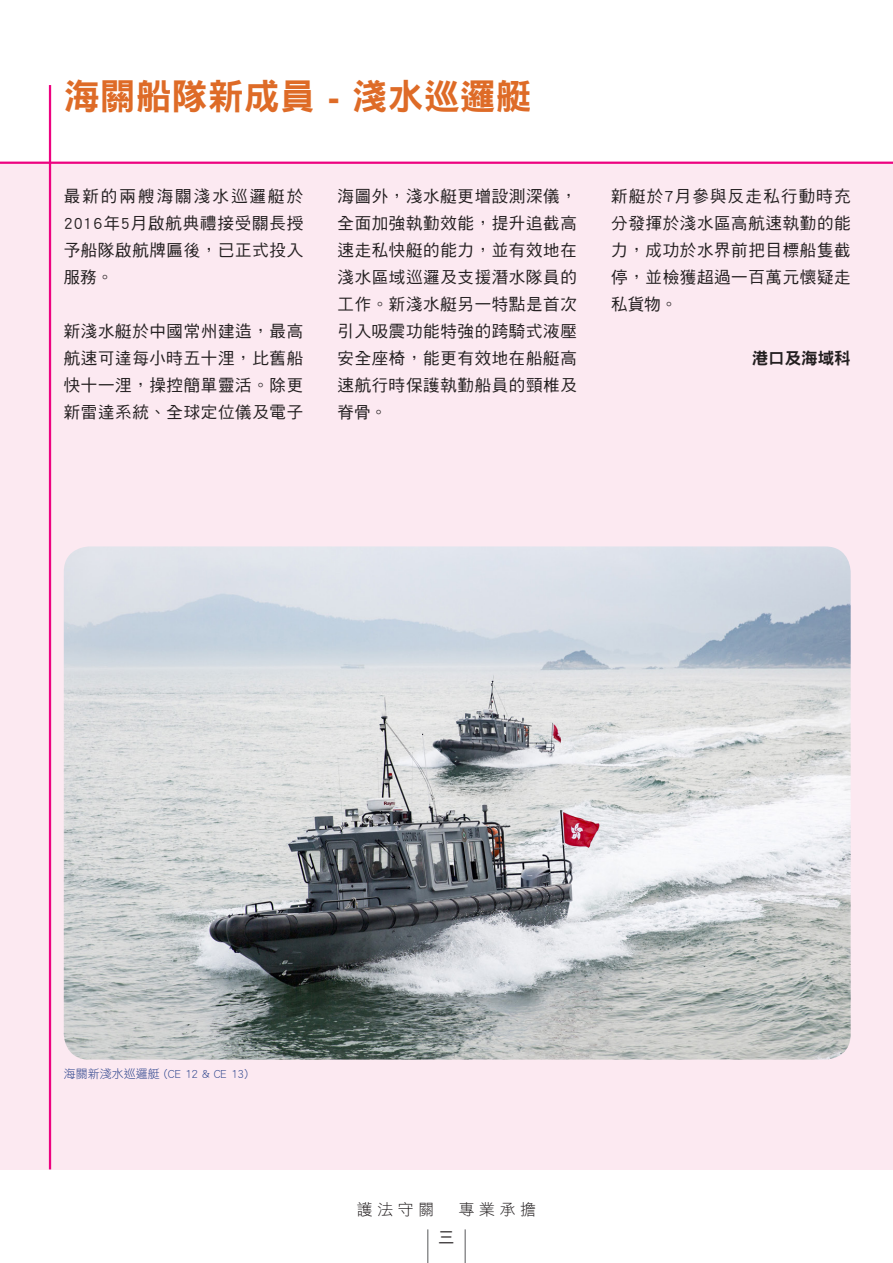
<style>
.page{position:relative;width:893px;height:1263px;background:#fff}
.page>*{position:absolute;margin:0;border:0;box-sizing:border-box;transform-origin:0 0}
.t1{font:36px "DF Hei Std W9";color:#de6b27}
.t2{font:16.5px/27px "DF Hei Std W5";letter-spacing:.04em;color:#231f20;text-align:justify}
.t3{font:16.5px "DF Hei Std W9";color:#231f20}
.t4{font:15.75px "DF Hei Std W3";letter-spacing:.3em;color:#231f20}
.t5{font:15.75px "DF Hei Std W5";color:#231f20}
.t6{font:12px "DF Hei Std W3";color:#263f8a}
</style>
<div class="page">
<hr style="left:427px;top:1229px;width:1px;height:34px;background:#57585a">
<hr style="left:465px;top:1229px;width:1px;height:34px;background:#57585a">
<div style="left:0;top:162px;width:893px;height:1007px;background:#fce9f1"></div>
<hr style="left:49px;top:85px;width:2px;height:1084px;background:#ed0280">
<hr style="left:0;top:162px;width:893px;height:2px;background:#ed0280">
<img style="left:64px;top:546px;width:787px;height:513px">
<p class="t1" style="left:64px;top:76px;width:469px">海關船隊新成員 - 淺水巡邏艇</p>
<p class="t2" style="left:64px;top:183px;width:241px">最新的兩艘海關淺水巡邏艇於2016年5月啟航典禮接受關長授予船隊啟航牌匾後，已正式投入服務。</p>
<p class="t2" style="left:64px;top:318px;width:241px">新淺水艇於中國常州建造，最高航速可達每小時五十浬，比舊船快十一浬，操控簡單靈活。除更新雷達系統、全球定位儀及電子</p>
<p class="t2" style="left:338px;top:183px;width:241px">海圖外，淺水艇更增設測深儀，全面加強執勤效能，提升追截高速走私快艇的能力，並有效地在淺水區域巡邏及支援潛水隊員的工作。新淺水艇另一特點是首次引入吸震功能特強的跨騎式液壓安全座椅，能更有效地在船艇高速航行時保護執勤船員的頸椎及脊骨。</p>
<p class="t2" style="left:611px;top:183px;width:241px">新艇於7月參與反走私行動時充分發揮於淺水區高航速執勤的能力，成功於水界前把目標船隻截停，並檢獲超過一百萬元懷疑走私貨物。</p>
<p class="t3" style="left:752px;top:349px;width:101px">港口及海域科</p>
<p class="t6" style="left:64px;top:1067px;width:186px">海關新淺水巡邏艇 (CE 12 &amp; CE 13)</p>
<p class="t4" style="left:357px;top:1201px;width:79px">護法守關</p>
<p class="t4" style="left:459px;top:1201px;width:79px">專業承擔</p>
<p class="t5" style="left:439px;top:1229px;width:17px">三</p>
</div>
